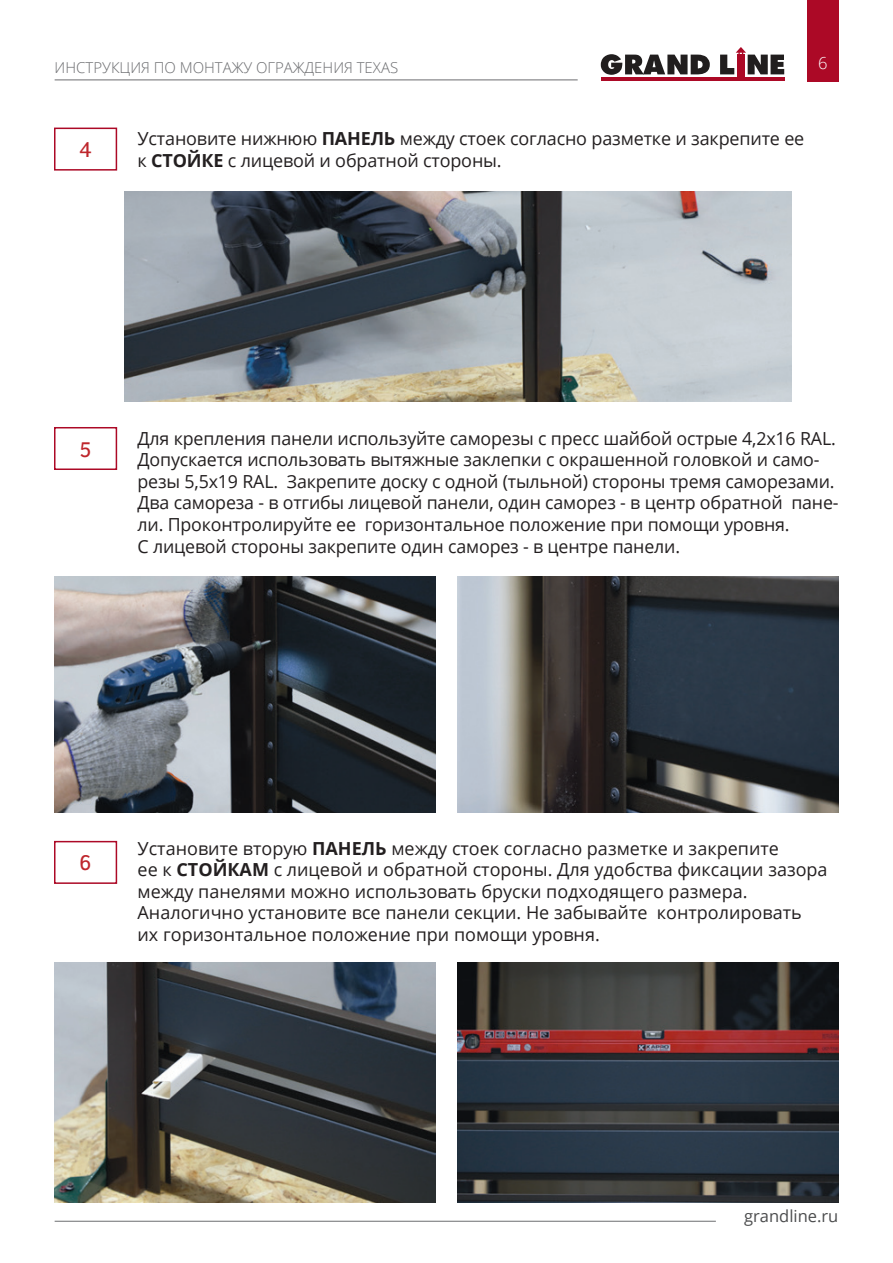
<style>
.page{position:relative;width:893px;height:1263px;background:#fff}
.page>*{position:absolute;margin:0;border:0;box-sizing:border-box;transform-origin:0 0}
.t1{font:21px "Red Ring";color:#be262c}
.t2{font:18px/21.6px "Open Sans";letter-spacing:-.01em;color:#231f20}
.t3{font:16.5px "Open Sans";color:#4b4c4d}
.t4{font:300 16.5px "Open Sans";color:#fff}
.t5{font:300 15px "Open Sans";color:#6c6d70}
.s1{font-weight:700}
</style>
<div class="page">
<div style="left:807px;top:0;width:31px;height:81px;background:#ac0926"></div>
<div style="left:737px;top:55px;width:7px;height:24px;background:#ac0926"></div>
<hr style="left:601px;top:77px;width:183px;height:3px;background:#ac0926">
<svg style="left:601px;top:54px;width:109px;height:21px"></svg>
<svg style="left:720px;top:47px;width:64px;height:27px"></svg>
<hr style="left:55px;top:80px;width:523px;height:1px;background:#6c6d70">
<hr style="left:55px;top:1221px;width:661px;height:1px;background:#6c6d70">
<div style="left:54px;top:128px;width:63px;height:43px;border:2px solid #ac0926"></div>
<div style="left:54px;top:427px;width:63px;height:43px;border:2px solid #ac0926"></div>
<img style="left:124px;top:192px;width:668px;height:210px">
<img style="left:55px;top:576px;width:381px;height:236px">
<img style="left:457px;top:576px;width:382px;height:236px">
<div style="left:54px;top:841px;width:63px;height:43px;border:2px solid #ac0926"></div>
<img style="left:54px;top:962px;width:382px;height:240px">
<img style="left:457px;top:962px;width:382px;height:240px">
<p class="t5" style="left:55px;top:58px;width:345px">ИНСТРУКЦИЯ ПО МОНТАЖУ ОГРАЖДЕНИЯ TEXAS</p>
<p class="t4" style="left:818px;top:52px;width:11px">6</p>
<p class="t1" style="left:80px;top:136px;width:13px">4</p>
<p class="t2" style="left:138px;top:127px;width:668px">Установите нижнюю <span class="s1">ПАНЕЛЬ</span> между стоек согласно разметке и закрепите ее к <span class="s1">СТОЙКЕ</span> с лицевой и обратной стороны.</p>
<p class="t1" style="left:80px;top:436px;width:13px">5</p>
<p class="t2" style="left:138px;top:427px;width:702px">Для крепления панели используйте саморезы с пресс шайбой острые 4,2x16 RAL.<br>Допускается использовать вытяжные заклепки с окрашенной головкой и само&shy;резы 5,5x19 RAL. Закрепите доску с одной (тыльной) стороны тремя саморезами.<br>Два самореза - в отгибы лицевой панели, один саморез - в центр обратной пане&shy;ли. Проконтролируйте ее горизонтальное положение при помощи уровня.<br>С лицевой стороны закрепите один саморез - в центре панели.</p>
<p class="t1" style="left:80px;top:850px;width:13px">6</p>
<p class="t2" style="left:138px;top:837px;width:692px">Установите вторую <span class="s1">ПАНЕЛЬ</span> между стоек согласно разметке и закрепите<br>ее к <span class="s1">СТОЙКАМ</span> с лицевой и обратной стороны. Для удобства фиксации зазора между панелями можно использовать бруски подходящего размера.<br>Аналогично установите все панели секции. Не забывайте контролировать<br>их горизонтальное положение при помощи уровня.</p>
<p class="t3" style="left:744px;top:1204px;width:96px">grandline.ru</p>
</div>
